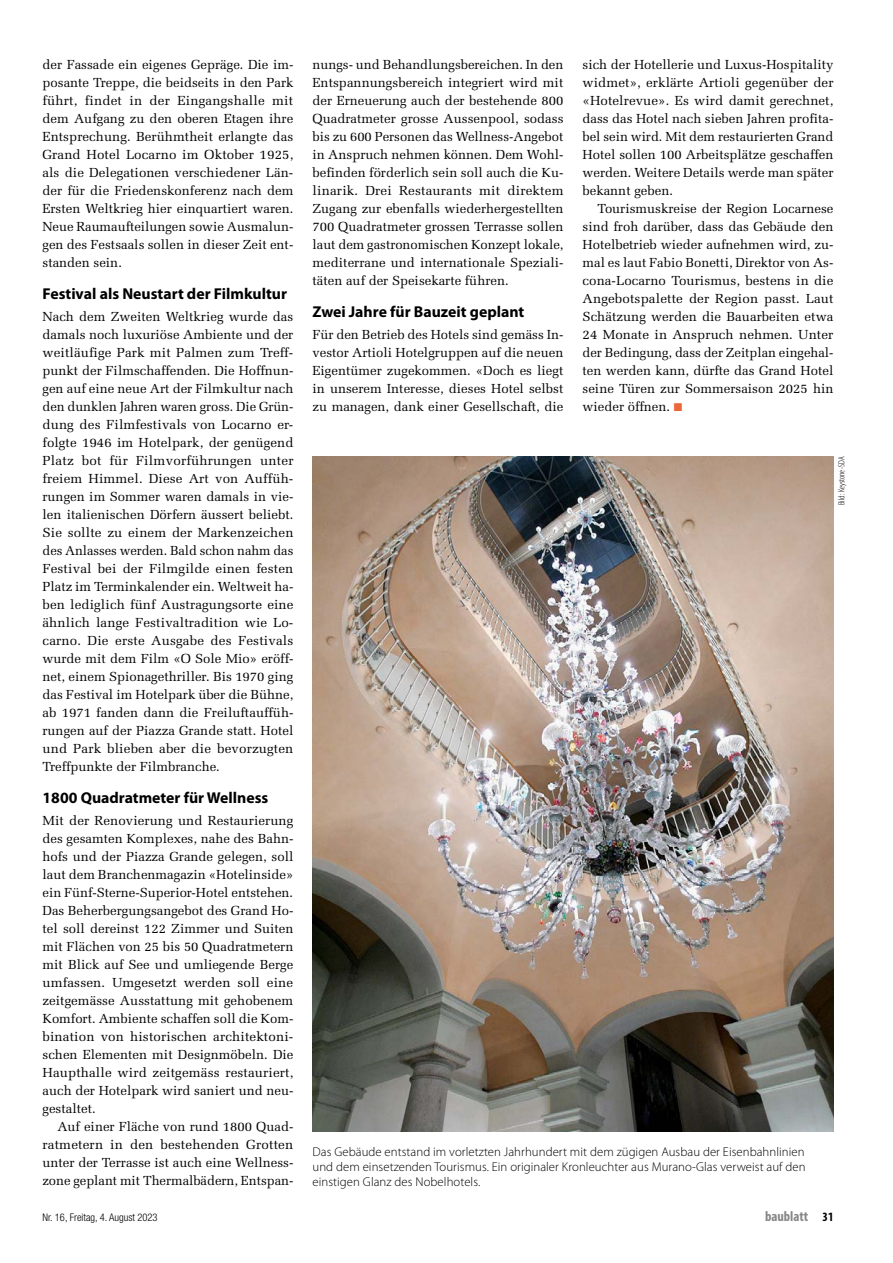
<style>
.page{position:relative;width:893px;height:1263px;background:#fff}
.page>*{position:absolute;margin:0;border:0;box-sizing:border-box;transform-origin:0 0}
.t1{font:700 15.75px "Myriad Pro";color:#000}
.t2{font:700 condensed 14.25px "Myriad Pro";color:#868786}
.t3{font:13.2px/18px "Melior LT Std";color:#000;text-align:justify}
.t4{font:300 12.75px/15px "Myriad Pro";letter-spacing:.005em;color:#000;text-align:justify}
.t5{font:300 condensed 10.5px "Helvetica Neue LT Pro";color:#000}
.t6{font:300 condensed 9px "Myriad Pro";color:#000}
.s1{color:#ec6737}
.s2{font-size:12.75px;color:#000}
</style>
<div class="page">
<img style="left:313px;top:456px;width:520px;height:675px">
<p class="t3" style="left:43px;top:56px;width:252px">der Fassade ein eigenes Gepräge. Die im&shy;posante Treppe, die beidseits in den Park führt, findet in der Eingangshalle mit dem Aufgang zu den oberen Etagen ihre Entsprechung. Berühmtheit erlangte das Grand Hotel Locarno im Oktober 1925, als die Delegationen verschiedener Län&shy;der für die Friedenskonferenz nach dem Ersten Weltkrieg hier einquartiert waren.<br>Neue Raumaufteilungen sowie Ausmalun&shy;gen des Festsaals sollen in dieser Zeit ent&shy;standen sein.</p>
<p class="t1" style="left:43px;top:285px;width:246px">Festival als Neustart der Filmkultur</p>
<p class="t3" style="left:43px;top:308px;width:253px">Nach dem Zweiten Weltkrieg wurde das damals noch luxuriöse Ambiente und der weitläufige Park mit Palmen zum Treff&shy;punkt der Filmschaffenden. Die Hoffnun&shy;gen auf eine neue Art der Filmkultur nach den dunklen Jahren waren gross. Die Grün&shy;dung des Filmfestivals von Locarno er&shy;folgte 1946 im Hotelpark, der genügend Platz bot für Filmvorführungen unter freiem Himmel. Diese Art von Auffüh&shy;rungen im Sommer waren damals in vie&shy;len italienischen Dörfern äussert beliebt.<br>Sie sollte zu einem der Markenzeichen des Anlasses werden. Bald schon nahm das Festival bei der Filmgilde einen festen Platz im Terminkalender ein. Weltweit ha&shy;ben lediglich fünf Austragungsorte eine ähnlich lange Festivaltradition wie Lo&shy;carno. Die erste Ausgabe des Festivals wurde mit dem Film «O Sole Mio» eröff&shy;net, einem Spionagethriller. Bis 1970 ging das Festival im Hotelpark über die Bühne, ab 1971 fanden dann die Freiluftauffüh&shy;rungen auf der Piazza Grande statt. Hotel und Park blieben aber die bevorzugten Treffpunkte der Filmbranche.</p>
<p class="t1" style="left:43px;top:789px;width:227px">1800 Quadratmeter für Wellness</p>
<p class="t3" style="left:43px;top:812px;width:252px">Mit der Renovierung und Restaurierung des gesamten Komplexes, nahe des Bahn&shy;hofs und der Piazza Grande gelegen, soll laut dem Branchenmagazin «Hotelinside» ein Fünf-Sterne-Superior-Hotel entstehen.<br>Das Beherbergungsangebot des Grand Ho&shy;tel soll dereinst 122 Zimmer und Suiten mit Flächen von 25 bis 50 Quadratmetern mit Blick auf See und umliegende Berge umfassen. Umgesetzt werden soll eine zeitgemässe Ausstattung mit gehobenem Komfort. Ambiente schaffen soll die Kom&shy;bination von historischen architektoni&shy;schen Elementen mit Designmöbeln. Die Haupthalle wird zeitgemäss restauriert, auch der Hotelpark wird saniert und neu&shy;gestaltet.</p>
<p class="t3" style="left:43px;top:1118px;width:252px;text-indent:15px">Auf einer Fläche von rund 1800 Quad&shy;ratmetern in den bestehenden Grotten unter der Terrasse ist auch eine Wellness&shy;zone geplant mit Thermalbädern, Entspan-</p>
<p class="t3" style="left:313px;top:56px;width:253px">nungs- und Behandlungsbereichen. In den Entspannungsbereich integriert wird mit der Erneuerung auch der bestehende 800<br>Quadratmeter grosse Aussenpool, sodass bis zu 600 Personen das Wellness-Angebot in Anspruch nehmen können. Dem Wohl&shy;befinden förderlich sein soll auch die Ku&shy;linarik. Drei Restaurants mit direktem Zugang zur ebenfalls wiederhergestellten 700 Quadratmeter grossen Terrasse sollen laut dem gastronomischen Konzept lokale, mediterrane und internationale Speziali&shy;täten auf der Speisekarte führen.</p>
<p class="t1" style="left:313px;top:303px;width:213px">Zwei Jahre für Bauzeit geplant</p>
<p class="t3" style="left:313px;top:326px;width:252px">Für den Betrieb des Hotels sind gemäss In&shy;vestor Artioli Hotelgruppen auf die neuen Eigentümer zugekommen. «Doch es liegt in unserem Interesse, dieses Hotel selbst zu managen, dank einer Gesellschaft, die</p>
<p class="t3" style="left:583px;top:56px;width:252px">sich der Hotellerie und Luxus-Hospitality widmet», erklärte Artioli gegenüber der «Hotelrevue». Es wird damit gerechnet, dass das Hotel nach sieben Jahren profita&shy;bel sein wird. Mit dem restaurierten Grand Hotel sollen 100 Arbeitsplätze geschaffen werden. Weitere Details werde man später bekannt geben.</p>
<p class="t3" style="left:583px;top:200px;width:252px;text-indent:15px">Tourismuskreise der Region Locarnese sind froh darüber, dass das Gebäude den Hotelbetrieb wieder aufnehmen wird, zu&shy;mal es laut Fabio Bonetti, Direktor von As&shy;cona-Locarno Tourismus, bestens in die Angebotspalette der Region passt. Laut Schätzung werden die Bauarbeiten etwa 24 Monate in Anspruch nehmen. Unter der Bedingung, dass der Zeitplan eingehal&shy;ten werden kann, dürfte das Grand Hotel seine Türen zur Sommersaison 2025 hin wieder öffnen. <span class="s1">■</span></p>
<p class="t6" style="left:837px;top:505px;width:50px;rotate:-90deg">Bild: Keystone-SDA</p>
<p class="t4" style="left:313px;top:1144px;width:494px">Das Gebäude entstand im vorletzten Jahrhundert mit dem zügigen Ausbau der Eisenbahnlinien und dem einsetzenden Tourismus. Ein originaler Kronleuchter aus Murano-Glas verweist auf den einstigen Glanz des Nobelhotels.</p>
<p class="t5" style="left:43px;top:1211px;width:117px">Nr. 16, Freitag, 4. August 2023</p>
<p class="t2" style="left:765px;top:1207px;width:70px">baublatt <span class="s2">31</span></p>
</div>
